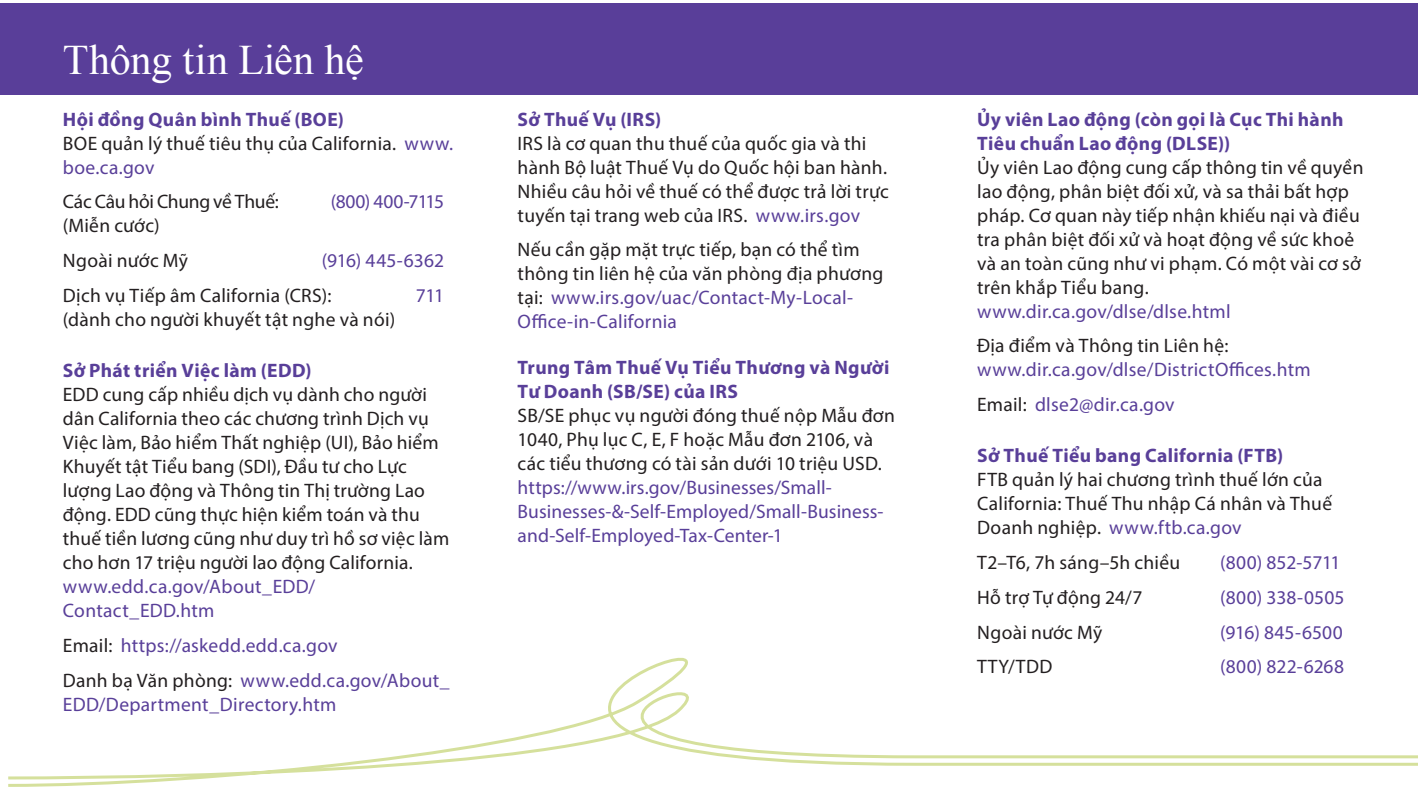
<style>
.page{position:relative;width:1418px;height:810px;background:#fff}
.page>*{position:absolute;margin:0;border:0;box-sizing:border-box;transform-origin:0 0}
.t1{font:42px "Times New Roman";letter-spacing:-.01em;color:#fff}
.t2{font:19.5px/24px "Myriad Pro";letter-spacing:.015em;color:#231f20}
.t3{font:19.5px/24px "Myriad Pro";letter-spacing:.01em;color:#593f99}
.t4{font:700 19.5px/24px "Myriad Pro";letter-spacing:.02em;color:#593f99}
.t5{font:19.5px "Myriad Pro";letter-spacing:-.015em;color:#231f20}
.t6{font:19.5px "Myriad Pro";letter-spacing:-.01em;color:#593f99}
.s1{font-weight:700;color:#593f99}
.s2{color:#593f99}
.s3{color:#231f20}
</style>
<div class="page">
<div style="left:0;top:3px;width:1418px;height:91px;background:#593e99"></div>
<svg style="left:8px;top:657px;width:1410px;height:130px"></svg>
<h1 class="t1" style="left:63px;top:32px;width:302px">Thông tin Liên hệ</h1>
<p class="t2" style="left:63px;top:107px;width:392px"><span class="s1">Hội đồng Quân bình Thuế (BOE)<br></span>BOE quản lý thuế tiêu thụ của California. <span class="s2">www. boe.ca.gov</span></p>
<p class="t5" style="left:63px;top:190px;width:217px">Các Câu hỏi Chung về Thuế:</p>
<p class="t6" style="left:331px;top:190px;width:115px">(800) 400-7115</p>
<p class="t2" style="left:63px;top:208px;width:127px;line-height:34.8px">(Miễn cước)<br>Ngoài nước Mỹ</p>
<p class="t3" style="left:322px;top:248px;width:124px">(916) 445-6362</p>
<p class="t2" style="left:63px;top:283px;width:270px">Dịch vụ Tiếp âm California (CRS):</p>
<p class="t3" style="left:416px;top:283px;width:30px">711</p>
<p class="t2" style="left:63px;top:307px;width:334px">(dành cho người khuyết tật nghe và nói)</p>
<p class="t4" style="left:63px;top:358px;width:250px">Sở Phát triển Việc làm (EDD)</p>
<p class="t2" style="left:63px;top:382px;width:388px">EDD cung cấp nhiều dịch vụ dành cho người dân California theo các chương trình Dịch vụ Việc làm, Bảo hiểm Thất nghiệp (UI), Bảo hiểm Khuyết tật Tiểu bang (SDI), Đầu tư cho Lực lượng Lao động và Thông tin Thị trường Lao động. EDD cũng thực hiện kiểm toán và thu thuế tiền lương cũng như duy trì hồ sơ việc làm cho hơn 17 triệu người lao động California.</p>
<p class="t3" style="left:63px;top:574px;width:254px">www.edd.ca.gov/About_EDD/<br>Contact_EDD.htm</p>
<p class="t3" style="left:63px;top:628px;width:388px;line-height:34.8px"><span class="s3">Email:</span> https://askedd.edd.ca.gov<br><span class="s3">Danh bạ Văn phòng:</span> www.edd.ca.gov/About_</p>
<p class="t3" style="left:63px;top:692px;width:275px">EDD/Department_Directory.htm</p>
<p class="t4" style="left:517px;top:106px;width:145px">Sở Thuế Vụ (IRS)</p>
<p class="t2" style="left:517px;top:131px;width:373px">IRS là cơ quan thu thuế của quốc gia và thi hành Bộ luật Thuế Vụ do Quốc hội ban hành.<br>Nhiều câu hỏi về thuế có thể được trả lời trực tuyến tại trang web của IRS. <span class="s2">www.irs.gov</span></p>
<p class="t2" style="left:517px;top:238px;width:367px">Nếu cần gặp mặt trực tiếp, bạn có thể tìm thông tin liên hệ của văn phòng địa phương tại: <span class="s2">www.irs.gov/uac/Contact-My-Local-Office-in-California</span></p>
<p class="t4" style="left:517px;top:354px;width:373px">Trung Tâm Thuế Vụ Tiểu Thương và Người<br>Tư Doanh (SB/SE) của IRS</p>
<p class="t2" style="left:517px;top:403px;width:379px">SB/SE phục vụ người đóng thuế nộp Mẫu đơn<br>1040, Phụ lục C, E, F hoặc Mẫu đơn 2106, và các tiểu thương có tài sản dưới 10 triệu USD.</p>
<p class="t3" style="left:517px;top:475px;width:367px">https://www.irs.gov/Businesses/Small-<br>Businesses-&amp;-Self-Employed/Small-Business&shy;and-Self-Employed-Tax-Center-1</p>
<p class="t4" style="left:977px;top:106px;width:368px">Ủy viên Lao động (còn gọi là Cục Thi hành<br>Tiêu chuẩn Lao động (DLSE))</p>
<p class="t2" style="left:977px;top:155px;width:388px">Ủy viên Lao động cung cấp thông tin về quyền lao động, phân biệt đối xử, và sa thải bất hợp pháp. Cơ quan này tiếp nhận khiếu nại và điều tra phân biệt đối xử và hoạt động về sức khoẻ và an toàn cũng như vi phạm. Có một vài cơ sở trên khắp Tiểu bang.</p>
<p class="t3" style="left:977px;top:299px;width:255px">www.dir.ca.gov/dlse/dlse.html</p>
<p class="t2" style="left:977px;top:334px;width:253px">Địa điểm và Thông tin Liên hệ:</p>
<p class="t3" style="left:977px;top:352px;width:335px;line-height:34.8px">www.dir.ca.gov/dlse/DistrictOffices.htm<br><span class="s3">Email:</span> dlse2@dir.ca.gov</p>
<p class="t4" style="left:977px;top:443px;width:307px">Sở Thuế Tiểu bang California (FTB)</p>
<p class="t2" style="left:977px;top:467px;width:356px">FTB quản lý hai chương trình thuế lớn của<br>California: Thuế Thu nhập Cá nhân và Thuế<br>Doanh nghiệp. <span class="s2">www.ftb.ca.gov</span></p>
<p class="t2" style="left:977px;top:550px;width:204px">T2–T6, 7h sáng–5h chiều</p>
<p class="t3" style="left:1220px;top:550px;width:122px">(800) 852-5711</p>
<p class="t2" style="left:977px;top:585px;width:167px">Hỗ trợ Tự động 24/7</p>
<p class="t3" style="left:1220px;top:585px;width:126px">(800) 338-0505</p>
<p class="t2" style="left:977px;top:620px;width:127px">Ngoài nước Mỹ</p>
<p class="t3" style="left:1220px;top:620px;width:124px">(916) 845-6500</p>
<p class="t2" style="left:977px;top:655px;width:77px">TTY/TDD</p>
<p class="t3" style="left:1220px;top:655px;width:125px">(800) 822-6268</p>
</div>
